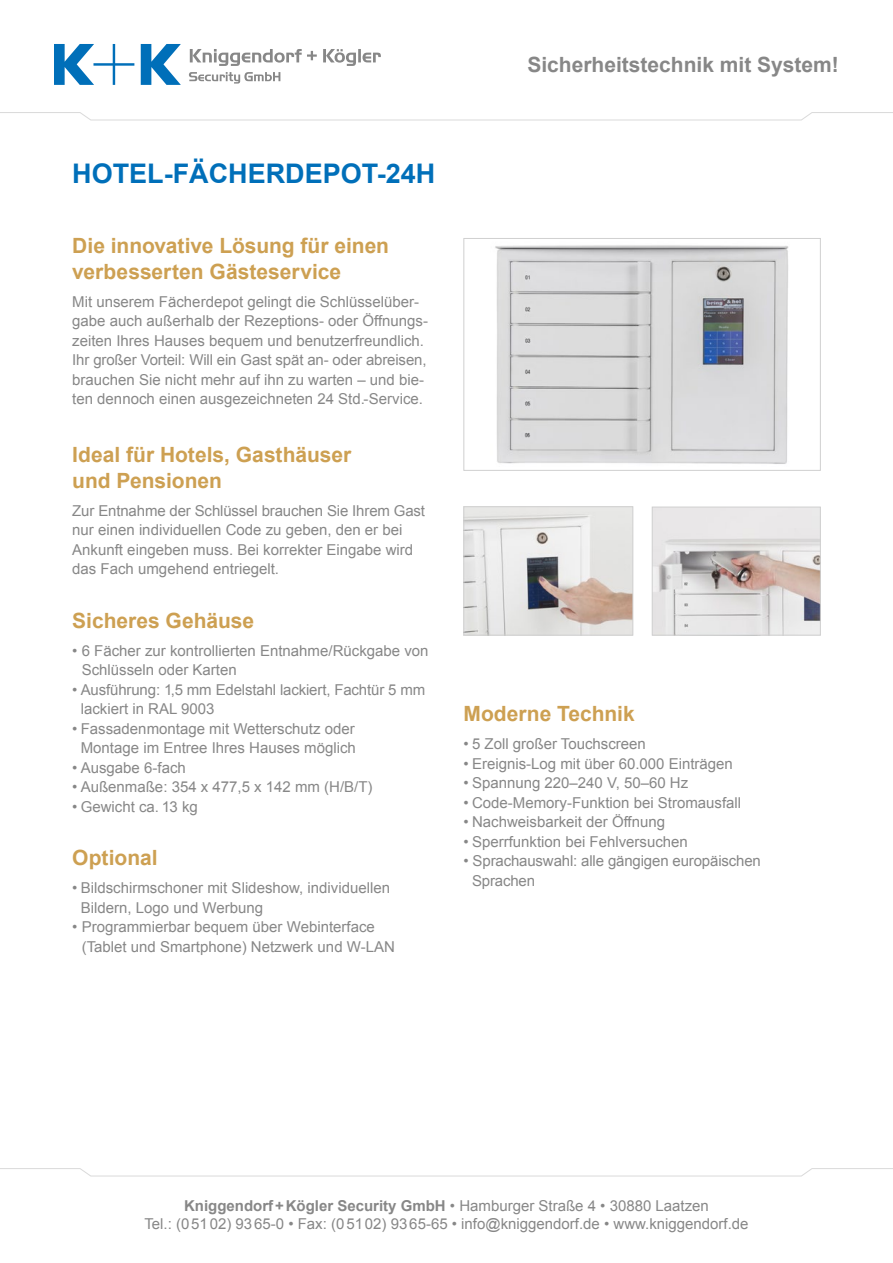
<style>
.page{position:relative;width:893px;height:1263px;background:#fff}
.page>*{position:absolute;margin:0;border:0;box-sizing:border-box;transform-origin:0 0}
.t1{font:700 27px "Arial";color:#006fb9}
.t2{font:700 21px/25.5px "Arial";color:#cda052}
.t3{font:700 21px "Arial";color:#878787}
.t4{font:15px/19.5px "Arial";color:#878787}
.s1{font-weight:700}
</style>
<div class="page">
<svg style="left:0;top:44px;width:893px;height:77px"></svg>
<svg style="left:141px;top:44px;width:40px;height:41px"></svg>
<svg style="left:54px;top:44px;width:80px;height:41px"></svg>
<svg style="left:189px;top:72px;width:91px;height:12px"></svg>
<svg style="left:190px;top:49px;width:191px;height:17px"></svg>
<svg style="left:0;top:1168px;width:893px;height:9px"></svg>
<img style="left:495px;top:245px;width:294px;height:219px">
<div style="left:463px;top:238px;width:358px;height:233px;border:1px solid #d0d0d0"></div>
<img style="left:465px;top:508px;width:166px;height:125px">
<div style="left:463px;top:506px;width:170px;height:129px;border:1px solid #d0d0d0"></div>
<img style="left:654px;top:509px;width:165px;height:124px">
<div style="left:652px;top:507px;width:169px;height:128px;border:1px solid #d0d0d0"></div>
<h2 class="t3" style="left:527px;top:51px;width:313px">Sicherheitstechnik mit System!</h2>
<h1 class="t1" style="left:72px;top:156px;width:365px">HOTEL-FÄCHERDEPOT-24H</h1>
<h2 class="t2" style="left:72px;top:234px;width:318px">Die innovative Lösung für einen verbesserten Gästeservice</h2>
<p class="t4" style="left:72px;top:292px;width:357px">Mit unserem Fächerdepot gelingt die Schlüsselüber&shy;gabe auch außerhalb der Rezeptions- oder Öffnungs&shy;zeiten Ihres Hauses bequem und benutzerfreundlich.<br>Ihr großer Vorteil: Will ein Gast spät an- oder abreisen, brauchen Sie nicht mehr auf ihn zu warten – und bie&shy;ten dennoch einen ausgezeichneten 24 Std.-Service.</p>
<h2 class="t2" style="left:72px;top:443px;width:281px">Ideal für Hotels, Gasthäuser und Pensionen</h2>
<p class="t4" style="left:72px;top:501px;width:354px">Zur Entnahme der Schlüssel brauchen Sie Ihrem Gast nur einen individuellen Code zu geben, den er bei Ankunft eingeben muss. Bei korrekter Eingabe wird das Fach umgehend entriegelt.</p>
<h2 class="t2" style="left:72px;top:608px;width:183px">Sicheres Gehäuse</h2>
<p class="t4" style="left:82px;top:641px;width:348px;text-indent:-9px">• 6 Fächer zur kontrollierten Entnahme/Rückgabe von<br>Schlüsseln oder Karten</p>
<p class="t4" style="left:81px;top:680px;width:346px;text-indent:-9px">• Ausführung: 1,5 mm Edelstahl lackiert, Fachtür 5 mm lackiert in RAL 9003</p>
<p class="t4" style="left:72px;top:719px;width:285px;text-align:center">• Fassadenmontage mit Wetterschutz oder<br>Montage im Entree Ihres Hauses möglich</p>
<p class="t4" style="left:72px;top:758px;width:115px">• Ausgabe 6-fach</p>
<p class="t4" style="left:72px;top:777px;width:302px">• Außenmaße: 354 x 477,5 x 142 mm (H/B/T)</p>
<p class="t4" style="left:72px;top:797px;width:127px">• Gewicht ca. 13 kg</p>
<h2 class="t2" style="left:72px;top:846px;width:87px">Optional</h2>
<p class="t4" style="left:81px;top:878px;width:311px;text-indent:-9px">• Bildschirmschoner mit Slideshow, individuellen<br>Bildern, Logo und Werbung</p>
<p class="t4" style="left:82px;top:917px;width:315px;text-indent:-9px">• Programmierbar bequem über Webinterface (Tablet und Smartphone) Netzwerk und W-LAN</p>
<h2 class="t2" style="left:463px;top:702px;width:173px">Moderne Technik</h2>
<p class="t4" style="left:463px;top:734px;width:184px">• 5 Zoll großer Touchscreen</p>
<p class="t4" style="left:463px;top:754px;width:271px">• Ereignis-Log mit über 60.000 Einträgen</p>
<p class="t4" style="left:463px;top:773px;width:226px">• Spannung 220–240 V, 50–60 Hz</p>
<p class="t4" style="left:463px;top:793px;width:279px">• Code-Memory-Funktion bei Stromausfall</p>
<p class="t4" style="left:463px;top:812px;width:203px">• Nachweisbarkeit der Öffnung</p>
<p class="t4" style="left:463px;top:832px;width:226px">• Sperrfunktion bei Fehlversuchen</p>
<p class="t4" style="left:472px;top:851px;width:290px;text-indent:-9px">• Sprachauswahl: alle gängigen europäischen<br>Sprachen</p>
<p class="t4" style="left:144px;top:1197px;width:606px;line-height:18px;text-align:center"><span class="s1">Kniggendorf+Kögler Security GmbH</span> • Hamburger Straße 4 • 30880 Laatzen<br>Tel.: (05102) 9365-0 • Fax: (05102) 9365-65 • info@kniggendorf.de • www.kniggendorf.de</p>
</div>
